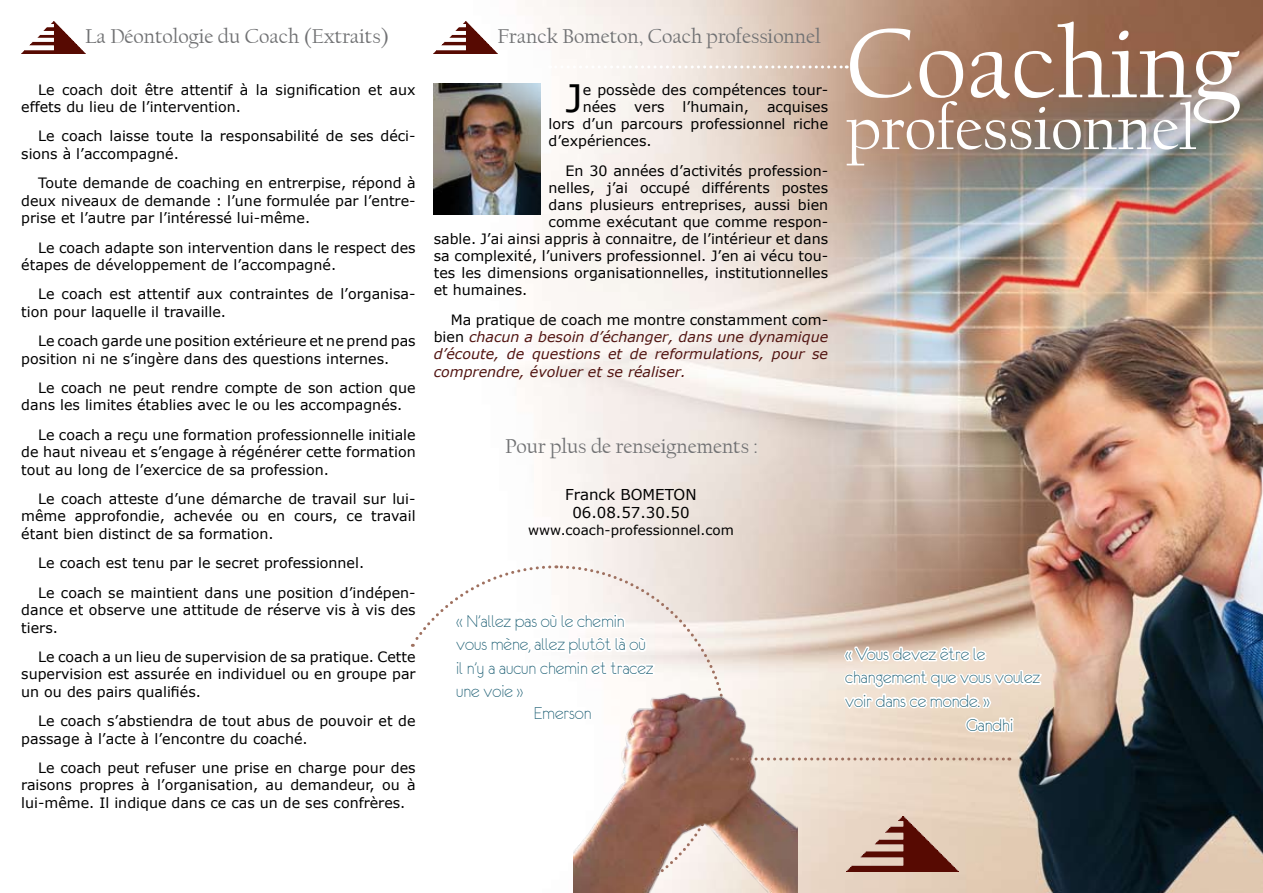
<style>
.page{position:relative;width:1263px;height:893px;background:#fff}
.page>*{position:absolute;margin:0;border:0;box-sizing:border-box;transform-origin:0 0}
.t1{font:102px "Californian FB";color:#fff}
.t2{font:64.5px "Californian FB";color:#fff}
.t3{font:37.8px "Verdana";color:#000}
.t4{font:21px "Californian FB";color:#707173}
.t5{font:19.5px/23.4px "Eurofurencelight";color:#15596f}
.t6{font:15px/18px "Verdana";color:#000;text-align:center}
.t7{font:14.25px/17.1px "Verdana";color:#000}
.t8{font:italic 14.25px/17.1px "Verdana";color:#521512;text-align:justify}
.t9{font:13.5px "Verdana";color:#000}
.s1{font-style:normal;color:#000}
</style>
<div class="page">
<img style="left:433px;top:0;width:830px;height:893px">
<img style="left:434px;top:21px;width:64px;height:32px">
<img style="left:22px;top:21px;width:63px;height:32px">
<img style="left:434px;top:84px;width:106px;height:131px">
<svg style="left:550px;top:65px;width:297px;height:3px"></svg>
<svg style="left:410px;top:564px;width:635px;height:329px"></svg>
<h3 class="t4" style="left:85px;top:25px;width:305px">La Déontologie du Coach (Extraits)</h3>
<h3 class="t4" style="left:497px;top:25px;width:325px">Franck Bometon, Coach professionnel</h3>
<p class="t7" style="left:21px;top:80px;width:396px;text-indent:17px">Le coach doit être attentif à la signification et aux effets du lieu de l’intervention.</p>
<p class="t7" style="left:21px;top:127px;width:396px;text-indent:17px">Le coach laisse toute la responsabilité de ses déci&shy;sions à l’accompagné.</p>
<p class="t7" style="left:21px;top:174px;width:396px;text-align:justify;text-indent:17px">Toute demande de coaching en entrerpise, répond à deux niveaux de demande : l’une formulée par l’entre&shy;prise et l’autre par l’intéressé lui-même.</p>
<p class="t7" style="left:21px;top:238px;width:396px;text-indent:17px">Le coach adapte son intervention dans le respect des étapes de développement de l’accompagné.</p>
<p class="t7" style="left:21px;top:285px;width:396px;text-indent:17px">Le coach est attentif aux contraintes de l’organisa&shy;tion pour laquelle il travaille.</p>
<p class="t7" style="left:21px;top:332px;width:396px;text-indent:17px">Le coach garde une position extérieure et ne prend pas position ni ne s’ingère dans des questions internes.</p>
<p class="t7" style="left:21px;top:379px;width:396px;text-indent:17px">Le coach ne peut rendre compte de son action que dans les limites établies avec le ou les accompagnés.</p>
<p class="t7" style="left:21px;top:426px;width:396px;text-align:justify;text-indent:17px">Le coach a reçu une formation professionnelle initiale de haut niveau et s’engage à régénérer cette formation tout au long de l’exercice de sa profession.</p>
<p class="t7" style="left:21px;top:490px;width:396px;text-align:justify;text-indent:17px">Le coach atteste d’une démarche de travail sur lui&shy;même approfondie, achevée ou en cours, ce travail étant bien distinct de sa formation.</p>
<p class="t7" style="left:38px;top:548px;width:379px;line-height:29.8px">Le coach est tenu par le secret professionnel.<br>Le coach se maintient dans une position d’indépen-</p>
<p class="t7" style="left:21px;top:601px;width:396px">dance et observe une attitude de réserve vis à vis des tiers.</p>
<p class="t7" style="left:21px;top:648px;width:396px;text-align:justify;text-indent:17px">Le coach a un lieu de supervision de sa pratique. Cette supervision est assurée en individuel ou en groupe par un ou des pairs qualifiés.</p>
<p class="t7" style="left:21px;top:712px;width:396px;text-indent:17px">Le coach s’abstiendra de tout abus de pouvoir et de passage à l’acte à l’encontre du coaché.</p>
<p class="t7" style="left:21px;top:759px;width:396px;text-align:justify;text-indent:17px">Le coach peut refuser une prise en charge pour des raisons propres à l’organisation, au demandeur, ou à lui-même. Il indique dans ce cas un de ses confrères.</p>
<h3 class="t3" style="left:566px;top:74px;width:19px">J</h3>
<p class="t7" style="left:583px;top:80px;width:247px">e possède des compétences tour&shy;nées</p>
<p class="t7" style="left:634px;top:97px;width:32px">vers</p>
<p class="t7" style="left:683px;top:97px;width:68px">l’humain,</p>
<p class="t7" style="left:549px;top:97px;width:281px;text-align:justify;text-indent:218px">acquises lors d’un parcours professionnel riche d’expériences.</p>
<p class="t7" style="left:566px;top:161px;width:264px">En 30 années d’activités profession-</p>
<p class="t7" style="left:549px;top:179px;width:281px">nelles, j’ai occupé différents postes</p>
<p class="t7" style="left:549px;top:196px;width:281px">dans plusieurs entreprises, aussi bien</p>
<p class="t7" style="left:549px;top:213px;width:281px">comme exécutant que comme respon-</p>
<p class="t7" style="left:434px;top:230px;width:396px">sable. J’ai ainsi appris à connaitre, de l’intérieur et dans</p>
<p class="t7" style="left:434px;top:247px;width:396px">sa complexité, l’univers professionnel. J’en ai vécu tou-</p>
<p class="t7" style="left:434px;top:264px;width:396px">tes les dimensions organisationnelles, institutionnelles</p>
<p class="t7" style="left:434px;top:281px;width:95px">et humaines.</p>
<p class="t8" style="left:434px;top:311px;width:396px;text-indent:17px"><span class="s1">Ma pratique de coach me montre constamment com&shy;bien</span> chacun a besoin d’échanger, dans une dynamique d’écoute, de questions et de reformulations, pour se comprendre, évoluer et se réaliser.</p>
<h3 class="t4" style="left:505px;top:434px;width:254px">Pour plus de renseignements :</h3>
<p class="t6" style="left:565px;top:485px;width:133px">Franck BOMETON<br>06.08.57.30.50</p>
<p class="t9" style="left:528px;top:521px;width:207px">www.coach-professionnel.com</p>
<h3 class="t5" style="left:456px;top:609px;width:199px">« N’allez pas où le chemin vous mène, allez plutôt là où il n’y a aucun chemin et tracez une voie »</h3>
<h3 class="t5" style="left:534px;top:701px;width:59px">Emerson</h3>
<h1 class="t1" style="left:846px;top:8px;width:396px">Coaching</h1>
<h2 class="t2" style="left:846px;top:92px;width:352px">professionnel</h2>
<h3 class="t5" style="left:845px;top:642px;width:142px">« Vous devez être le</h3>
<h3 class="t5" style="left:845px;top:666px;width:196px">changement que vous voulez</h3>
<h3 class="t5" style="left:845px;top:689px;width:146px">voir dans ce monde. »</h3>
<h3 class="t5" style="left:966px;top:713px;width:48px">Gandhi</h3>
</div>
